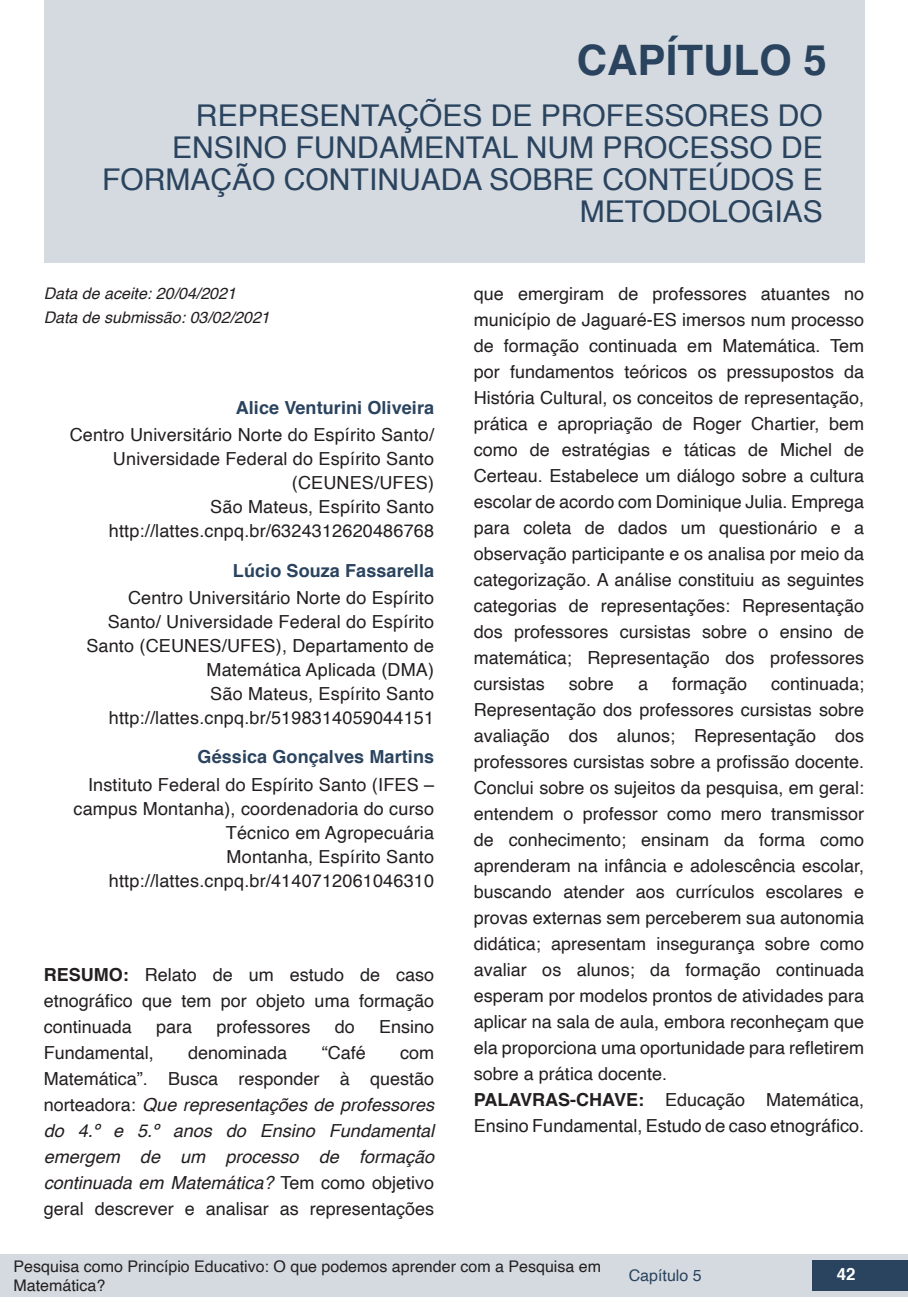
<style>
.page{position:relative;width:908px;height:1304px;background:#fff}
.page>*{position:absolute;margin:0;border:0;box-sizing:border-box;transform-origin:0 0}
.capítulos{font:700 42px "Helvetica";color:#2a435e}
.nome_artigos{font:30px/32px "Helvetica";color:#2a435e;text-align:right}
.Resumos_e_PC_TXT{font:18px/26px "Helvetica";color:#231f20;text-align:justify}
.info_autores{font:18px/24px "Helvetica";letter-spacing:.01em;color:#231f20;text-align:right}
.Resumos_e_PC_TXT-2{font:italic 18px/26px "Helvetica";color:#231f20;text-align:justify}
.nome_autores{font:700 18px "Helvetica";letter-spacing:.005em;color:#2a435e}
.t1{font:700 16.8px "Helvetica";color:#fff}
.t2{font:16px/18.2px "Helvetica";color:#231f20}
.data{font:italic 16px "Helvetica";color:#231f20}
.t3{font:16px "Helvetica";color:#2a435e}
.s1{font-weight:700}
.s2{font-style:normal}
</style>
<div class="page">
<div style="left:0;top:1254px;width:906px;height:43px;background:#d4dadf"></div>
<div style="left:812px;top:1261px;width:95px;height:30px;background:#2a435e"></div>
<div style="left:44px;top:0;width:819px;height:263px;background:#d4dadf"></div>
<p class="capítulos" style="left:576px;top:26px;width:251px">CAPÍTULO 5</p>
<p class="nome_artigos" style="left:102px;top:101px;width:722px">REPRESENTAÇÕES DE PROFESSORES DO<br>ENSINO FUNDAMENTAL NUM PROCESSO DE<br>FORMAÇÃO CONTINUADA SOBRE CONTEÚDOS E<br>METODOLOGIAS</p>
<p class="data" style="left:44px;top:280px;width:194px">Data de aceite: 20/04/2021</p>
<p class="data" style="left:44px;top:304px;width:227px">Data de submissão: 03/02/2021</p>
<p class="nome_autores" style="left:236px;top:393px;width:200px">Alice Venturini Oliveira</p>
<p class="info_autores" style="left:70px;top:423px;width:366px">Centro Universitário Norte do Espírito Santo/<br>Universidade Federal do Espírito Santo (CEUNES/UFES)</p>
<p class="info_autores" style="left:210px;top:495px;width:225px">São Mateus, Espírito Santo</p>
<p class="info_autores" style="left:109px;top:519px;width:326px">http://lattes.cnpq.br/6324312620486768</p>
<p class="nome_autores" style="left:233px;top:556px;width:202px">Lúcio Souza Fassarella</p>
<p class="info_autores" style="left:86px;top:586px;width:349px">Centro Universitário Norte do Espírito Santo/ Universidade Federal do Espírito Santo (CEUNES/UFES), Departamento de Matemática Aplicada (DMA)</p>
<p class="info_autores" style="left:210px;top:682px;width:225px">São Mateus, Espírito Santo</p>
<p class="info_autores" style="left:109px;top:706px;width:326px">http://lattes.cnpq.br/5198314059044151</p>
<p class="nome_autores" style="left:197px;top:742px;width:238px">Géssica Gonçalves Martins</p>
<p class="info_autores" style="left:73px;top:773px;width:362px">Instituto Federal do Espírito Santo (IFES – campus Montanha), coordenadoria do curso<br>Técnico em Agropecuária</p>
<p class="info_autores" style="left:226px;top:845px;width:209px">Montanha, Espírito Santo</p>
<p class="info_autores" style="left:109px;top:869px;width:326px">http://lattes.cnpq.br/4140712061046310</p>
<p class="Resumos_e_PC_TXT" style="left:44px;top:962px;width:392px"><span class="s1">RESUMO:</span> Relato de um estudo de caso etnográfico que tem por objeto uma formação continuada</p>
<p class="Resumos_e_PC_TXT" style="left:156px;top:1014px;width:38px">para</p>
<p class="Resumos_e_PC_TXT" style="left:216px;top:1014px;width:96px">professores</p>
<p class="Resumos_e_PC_TXT" style="left:334px;top:1014px;width:22px">do</p>
<p class="Resumos_e_PC_TXT" style="left:379px;top:1014px;width:57px">Ensino</p>
<p class="Resumos_e_PC_TXT" style="left:44px;top:1040px;width:112px">Fundamental,</p>
<p class="Resumos_e_PC_TXT" style="left:188px;top:1040px;width:101px">denominada</p>
<p class="Resumos_e_PC_TXT" style="left:321px;top:1040px;width:46px">“Café</p>
<p class="Resumos_e_PC_TXT-2" style="left:44px;top:1040px;width:392px;text-indent:356px"><span class="s2">com Matemática”. Busca responder à questão norteadora:</span> Que representações de professores do 4.º e 5.º anos do Ensino Fundamental emergem de um processo de formação continuada em Matemática? <span class="s2">Tem como objetivo geral descrever e analisar as representações</span></p>
<p class="Resumos_e_PC_TXT" style="left:473px;top:281px;width:392px">que emergiram de professores atuantes no município de Jaguaré-ES imersos num processo de formação continuada em Matemática. Tem por fundamentos teóricos os pressupostos da História Cultural, os conceitos de representação, prática e apropriação de Roger Chartier, bem como de estratégias e táticas de Michel de Certeau. Estabelece um diálogo sobre a cultura escolar de acordo com Dominique Julia. Emprega para coleta de dados um questionário e a observação participante e os analisa por meio da categorização. A análise constituiu as seguintes categorias de representações: Representação dos professores cursistas sobre o ensino de matemática; Representação dos professores cursistas</p>
<p class="Resumos_e_PC_TXT" style="left:568px;top:671px;width:47px">sobre</p>
<p class="Resumos_e_PC_TXT" style="left:637px;top:671px;width:12px">a</p>
<p class="Resumos_e_PC_TXT" style="left:671px;top:671px;width:77px">formação</p>
<p class="Resumos_e_PC_TXT" style="left:473px;top:671px;width:392px;text-indent:297px">continuada; Representação dos professores cursistas sobre avaliação dos alunos; Representação dos professores cursistas sobre a profissão docente.<br>Conclui sobre os sujeitos da pesquisa, em geral: entendem o professor como mero transmissor de conhecimento; ensinam da forma como aprenderam na infância e adolescência escolar, buscando atender aos currículos escolares e provas externas sem perceberem sua autonomia didática; apresentam insegurança sobre como avaliar os alunos; da formação continuada esperam por modelos prontos de atividades para aplicar na sala de aula, embora reconheçam que ela proporciona uma oportunidade para refletirem sobre a prática docente.</p>
<p class="Resumos_e_PC_TXT" style="left:473px;top:1087px;width:392px"><span class="s1">PALAVRAS-CHAVE:</span> Educação Matemática,<br>Ensino Fundamental, Estudo de caso etnográfico.</p>
<p class="t2" style="left:14px;top:1258px;width:588px">Pesquisa como Princípio Educativo: O que podemos aprender com a Pesquisa em<br>Matemática?</p>
<p class="t3" style="left:628px;top:1263px;width:74px">Capítulo 5</p>
<p class="t1" style="left:836px;top:1261px;width:20px">42</p>
</div>
